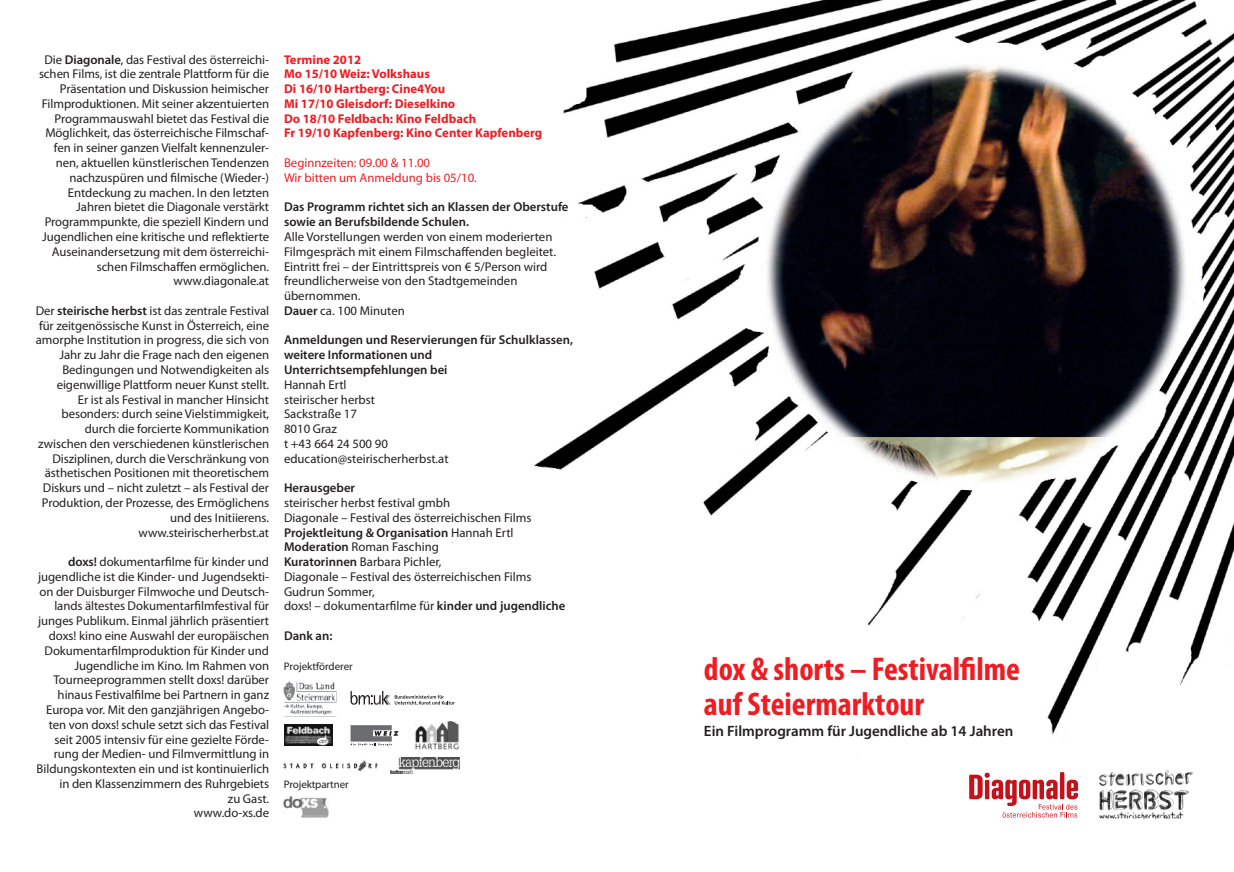
<style>
.page{position:relative;width:1234px;height:872px;background:#fff}
.page>*{position:absolute;margin:0;border:0;box-sizing:border-box;transform-origin:0 0}
._2__title{font:700 condensed 33px "Myriad Pro";color:#ee1d23}
._3__subtitle{font:600 15px "Myriad Pro";color:#231f20}
.body_txt{font:12.75px/14.9px "Myriad Pro";letter-spacing:-.005em;color:#231f20;text-align:right}
.body_txt-2{font:600 12.75px/14.9px "Myriad Pro";color:#231f20}
.body_txt-3{font:700 12.75px "Myriad Pro";color:#ee1d23}
.body_txt-4{font:12.75px "Myriad Pro";color:#ee1d23}
.body_txt-5{font:10.95px "Myriad Pro";letter-spacing:-.01em;color:#231f20}
.s1{font-weight:600}
.s2{font-weight:400}
</style>
<div class="page">
<img style="left:283px;top:0;width:950px;height:818px">
<svg style="left:968px;top:772px;width:109px;height:45px"></svg>
<img style="left:1088px;top:767px;width:108px;height:52px">
<img style="left:757px;top:54px;width:436px;height:436px;border-radius:218px">
<img style="left:390px;top:758px;width:69px;height:15px">
<svg style="left:350px;top:725px;width:48px;height:20px"></svg>
<img style="left:284px;top:724px;width:48px;height:21px">
<img style="left:414px;top:721px;width:46px;height:28px">
<svg style="left:350px;top:691px;width:104px;height:14px"></svg>
<img style="left:283px;top:759px;width:97px;height:12px">
<img style="left:283px;top:681px;width:54px;height:35px">
<img style="left:284px;top:796px;width:44px;height:22px">
<p class="body_txt" style="left:39px;top:52px;width:231px">Die <span class="s1">Diagonale</span>, das Festival des österreichi&shy;schen Films, ist die zentrale Plattform für die Präsentation und Diskussion heimischer Filmproduktionen. Mit seiner akzentuierten Programmauswahl bietet das Festival die Möglichkeit, das österreichische Filmschaf&shy;fen in seiner ganzen Vielfalt kennenzuler&shy;nen, aktuellen künstlerischen Tendenzen nachzuspüren und filmische (Wieder-)<br>Entdeckung zu machen. In den letzten Jahren bietet die Diagonale verstärkt Programmpunkte, die speziell Kindern und Jugendlichen eine kritische und reflektierte Auseinandersetzung mit dem österreichi&shy;schen Filmschaffen ermöglichen.</p>
<p class="body_txt" style="left:173px;top:274px;width:97px">www.diagonale.at</p>
<p class="body_txt" style="left:36px;top:303px;width:235px">Der <span class="s1">steirische herbst</span> ist das zentrale Festival für zeitgenössische Kunst in Österreich, eine amorphe Institution in progress, die sich von Jahr zu Jahr die Frage nach den eigenen Bedingungen und Notwendigkeiten als eigenwillige Plattform neuer Kunst stellt.</p>
<p class="body_txt" style="left:38px;top:392px;width:232px">Er ist als Festival in mancher Hinsicht besonders: durch seine Vielstimmigkeit, durch die forcierte Kommunikation zwischen den verschiedenen kü nstlerischen Disziplinen, durch die Verschränkung von ästhetischen Positionen mit theoretischem Diskurs und – nicht zuletzt – als Festival der Produktion, der Prozesse, des Ermöglichens und des Initiierens.</p>
<p class="body_txt" style="left:138px;top:525px;width:132px">www.steirischerherbst.at</p>
<p class="body_txt" style="left:37px;top:555px;width:234px"><span class="s1">doxs!</span> dokumentarfilme für kinder und jugendliche ist die Kinder- und Jugendsekti&shy;on der Duisburger Filmwoche und Deutsch&shy;lands ältestes Dokumentarfilmfestival für junges Publikum. Einmal jährlich präsentiert doxs! kino eine Auswahl der europäischen Dokumentarfilmproduktion für Kinder und Jugendliche im Kino. Im Rahmen von Tourneeprogrammen stellt doxs! darüber hinaus Festivalfilme bei Partnern in ganz Europa vor. Mit den ganzjährigen Angebo&shy;ten von doxs! schule setzt sich das Festival seit 2005 intensiv für eine gezielte Förde&shy;rung der Medien- und Filmvermittlung in Bildungskontexten ein und ist kontinuierlich in den Klassenzimmern des Ruhrgebiets</p>
<p class="body_txt" style="left:228px;top:791px;width:43px">zu Gast.</p>
<p class="body_txt" style="left:194px;top:806px;width:77px">www.do-xs.de</p>
<p class="body_txt-3" style="left:284px;top:52px;width:79px">Termine 2012</p>
<p class="body_txt-3" style="left:284px;top:67px;width:147px">Mo 15/10 Weiz: Volkshaus</p>
<p class="body_txt-3" style="left:284px;top:82px;width:163px">Di 16/10 Hartberg: Cine4You</p>
<p class="body_txt-3" style="left:284px;top:96px;width:173px">Mi 17/10 Gleisdorf: Dieselkino</p>
<p class="body_txt-3" style="left:284px;top:111px;width:194px">Do 18/10 Feldbach: Kino Feldbach</p>
<p class="body_txt-3" style="left:284px;top:126px;width:260px">Fr 19/10 Kapfenberg: Kino Center Kapfenberg</p>
<p class="body_txt-4" style="left:284px;top:156px;width:147px">Beginnzeiten: 09.00 &amp; 11.00</p>
<p class="body_txt-4" style="left:284px;top:171px;width:194px">Wir bitten um Anmeldung bis 05/10.</p>
<p class="body_txt-2" style="left:284px;top:200px;width:286px">Das Programm richtet sich an Klassen der Oberstufe</p>
<p class="body_txt-2" style="left:284px;top:215px;width:186px">sowie an Berufsbildende Schulen.</p>
<p class="body_txt" style="left:284px;top:229px;width:270px">Alle Vorstellungen werden von einem moderierten</p>
<p class="body_txt" style="left:284px;top:244px;width:273px">Filmgespräch mit einem Filmschaffenden begleitet.</p>
<p class="body_txt" style="left:284px;top:259px;width:265px">Eintritt frei – der Eintrittspreis von € 5/Person wird</p>
<p class="body_txt" style="left:284px;top:274px;width:235px">freundlicherweise von den Stadtgemeinden</p>
<p class="body_txt" style="left:284px;top:289px;width:78px">übernommen.</p>
<p class="body_txt" style="left:284px;top:303px;width:122px"><span class="s1">Dauer</span> ca. 100 Minuten</p>
<p class="body_txt-2" style="left:284px;top:333px;width:290px">Anmeldungen und Reservierungen für Schulklassen, weitere Informationen und</p>
<p class="body_txt-2" style="left:284px;top:362px;width:165px">Unterrichtsempfehlungen bei</p>
<p class="body_txt" style="left:284px;top:377px;width:64px">Hannah Ertl</p>
<p class="body_txt" style="left:284px;top:392px;width:93px">steirischer herbst</p>
<p class="body_txt" style="left:284px;top:407px;width:74px">Sackstraße 17</p>
<p class="body_txt" style="left:284px;top:421px;width:54px">8010 Graz</p>
<p class="body_txt" style="left:284px;top:436px;width:105px">t +43 664 24 500 90</p>
<p class="body_txt" style="left:284px;top:451px;width:166px">education@steirischerherbst.at</p>
<p class="body_txt-2" style="left:284px;top:481px;width:73px">Herausgeber</p>
<p class="body_txt" style="left:284px;top:495px;width:167px">steirischer herbst festival gmbh</p>
<p class="body_txt" style="left:284px;top:510px;width:249px">Diagonale – Festival des österreichischen Films</p>
<p class="body_txt-2" style="left:284px;top:525px;width:231px">Projektleitung &amp; Organisation <span class="s2">Hannah Ertl</span></p>
<p class="body_txt" style="left:284px;top:540px;width:156px"><span class="s1">Moderation</span> Roman Fasching</p>
<p class="body_txt" style="left:284px;top:554px;width:159px"><span class="s1">Kuratorinnen</span> Barbara Pichler,</p>
<p class="body_txt" style="left:284px;top:569px;width:249px">Diagonale – Festival des österreichischen Films</p>
<p class="body_txt" style="left:284px;top:584px;width:92px">Gudrun Sommer,</p>
<p class="body_txt" style="left:284px;top:599px;width:283px">doxs! – dokumentarfilme für <span class="s1">kinder und jugendliche</span></p>
<p class="body_txt-2" style="left:284px;top:628px;width:50px">Dank an:</p>
<p class="body_txt-5" style="left:284px;top:660px;width:70px">Projektförderer</p>
<p class="body_txt-5" style="left:284px;top:778px;width:66px">Projektpartner</p>
<p class="_2__title" style="left:703px;top:651px;width:317px">dox &amp; shorts – Festivalfilme</p>
<p class="_2__title" style="left:703px;top:685px;width:222px">auf Steiermarktour</p>
<p class="_3__subtitle" style="left:703px;top:722px;width:311px">Ein Filmprogramm für Jugendliche ab 14 Jahren</p>
</div>
